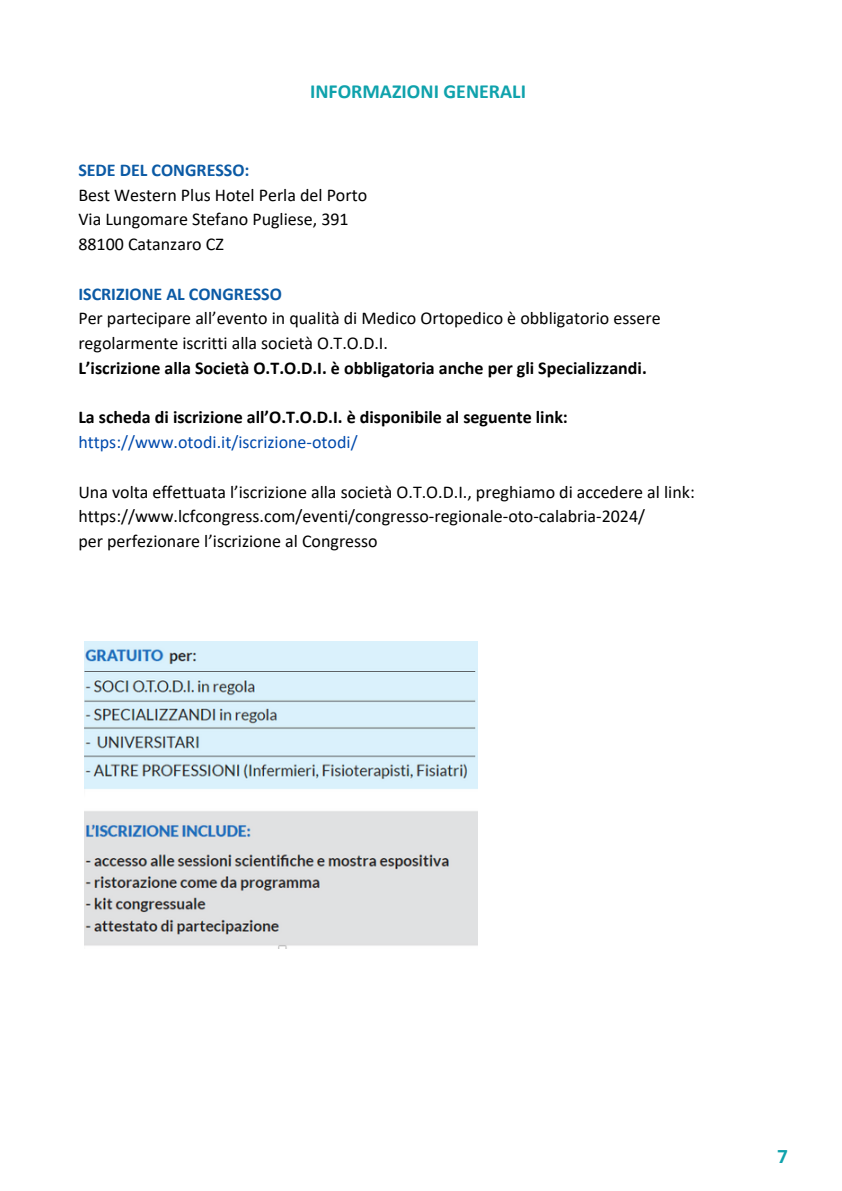
<style>
.page{position:relative;width:842px;height:1191px;background:#fff}
.page>*{position:absolute;margin:0;border:0;box-sizing:border-box;transform-origin:0 0}
.t1{font:700 20px "Calibri";color:#0fa2ac}
.t2{font:18px/24.8px "Calibri";color:#000}
.t3{font:700 18px "Calibri";color:#000}
.t4{font:700 18px "Calibri";color:#0b5aa5}
.t5{font:18px "Calibri";color:#004aad}
.t6{font:700 18px "Open Sans";color:#0fa2ac}
</style>
<div class="page">
<img style="left:84px;top:641px;width:394px;height:307px">
<p class="t1" style="left:310px;top:83px;width:218px">INFORMAZIONI GENERALI</p>
<p class="t4" style="left:78px;top:162px;width:173px">SEDE DEL CONGRESSO:</p>
<p class="t2" style="left:78px;top:184px;width:290px">Best Western Plus Hotel Perla del Porto</p>
<p class="t2" style="left:78px;top:208px;width:272px">Via Lungomare Stefano Pugliese, 391</p>
<p class="t2" style="left:78px;top:233px;width:147px">88100 Catanzaro CZ</p>
<p class="t4" style="left:78px;top:286px;width:205px">ISCRIZIONE AL CONGRESSO</p>
<p class="t2" style="left:78px;top:307px;width:584px">Per partecipare all’evento in qualità di Medico Ortopedico è obbligatorio essere regolarmente iscritti alla società O.T.O.D.I.</p>
<p class="t3" style="left:78px;top:360px;width:570px">L’iscrizione alla Società O.T.O.D.I. è obbligatoria anche per gli Specializzandi.</p>
<p class="t3" style="left:78px;top:410px;width:491px">La scheda di iscrizione all’O.T.O.D.I. è disponibile al seguente link:</p>
<p class="t5" style="left:78px;top:434px;width:281px">https://www.otodi.it/iscrizione-otodi/</p>
<p class="t2" style="left:78px;top:481px;width:618px">Una volta effettuata l’iscrizione alla società O.T.O.D.I., preghiamo di accedere al link:</p>
<p class="t2" style="left:78px;top:505px;width:568px">https://www.lcfcongress.com/eventi/congresso-regionale-oto-calabria-2024/</p>
<p class="t2" style="left:78px;top:530px;width:301px">per perfezionare l’iscrizione al Congresso</p>
<h1 class="t6" style="left:778px;top:1143px;width:12px">7</h1>
</div>
